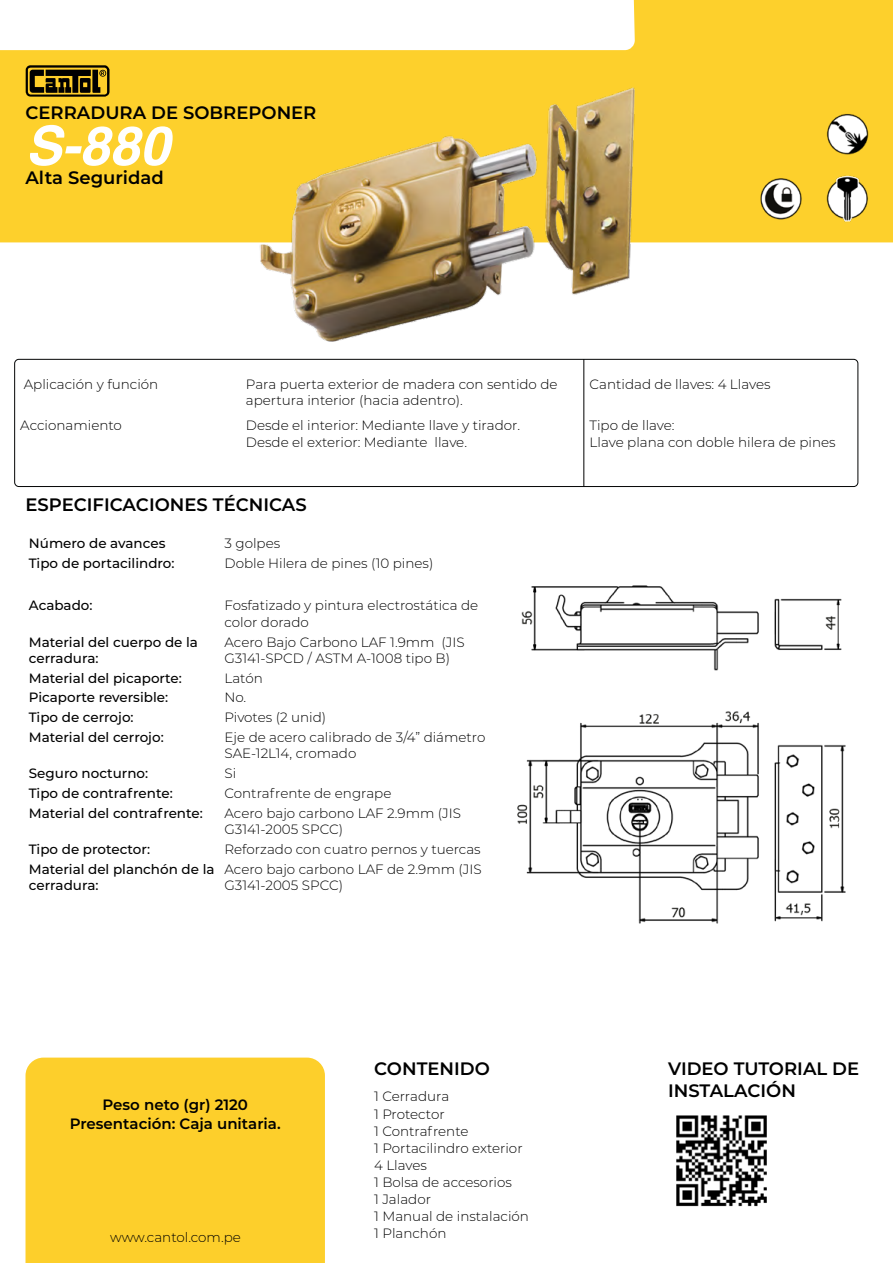
<style>
.page{position:relative;width:893px;height:1263px;background:#fff}
.page>*{position:absolute;margin:0;border:0;box-sizing:border-box;transform-origin:0 0}
.Texto_grande{font:italic 700 54px "Helvetica";color:#fff}
.t1{font:600 18px/21.6px "Montserrat";color:#000}
.t2{font:600 15px "Montserrat";color:#000}
.t3{font:300 13.5px/16.2px "Montserrat";color:#000}
.t4{font:500 13.5px/16.2px "Montserrat";color:#000}
</style>
<div class="page">
<svg style="left:0;top:0;width:893px;height:242px;fill:#fdd02c"></svg>
<svg style="left:26px;top:65px;width:84px;height:32px;background:#604d10"></svg>
<img style="left:676px;top:1115px;width:91px;height:92px">
<div style="left:26px;top:1057px;width:299px;height:206px;background:#fdcf2b"></div>
<img style="left:517px;top:585px;width:329px;height:339px">
<div style="left:14px;top:359px;width:844px;height:128px;border:1px solid #030404;border-radius:4px"></div>
<img style="left:822px;top:102px;width:50px;height:130px">
<img style="left:755px;top:167px;width:51px;height:65px">
<hr style="left:583px;top:359px;width:1px;height:128px;background:#000">
<img style="left:258px;top:85px;width:398px;height:257px">
<p class="t1" style="left:26px;top:101px;width:292px">CERRADURA DE SOBREPONER</p>
<p class="Texto_grande" style="left:26px;top:113px;width:146px">S-880</p>
<p class="t1" style="left:26px;top:166px;width:140px">Alta Seguridad</p>
<p class="t3" style="left:24px;top:376px;width:136px">Aplicación y función</p>
<p class="t3" style="left:246px;top:376px;width:313px">Para puerta exterior de madera con sentido de apertura interior (hacia adentro).</p>
<p class="t3" style="left:590px;top:376px;width:182px">Cantidad de llaves: 4 Llaves</p>
<p class="t3" style="left:20px;top:417px;width:103px">Accionamiento</p>
<p class="t3" style="left:246px;top:417px;width:276px">Desde el interior: Mediante llave y tirador.</p>
<p class="t3" style="left:246px;top:433px;width:223px">Desde el exterior: Mediante llave.</p>
<p class="t3" style="left:590px;top:417px;width:86px">Tipo de llave:</p>
<p class="t3" style="left:590px;top:433px;width:248px">Llave plana con doble hilera de pines</p>
<p class="t1" style="left:26px;top:493px;width:283px">ESPECIFICACIONES TÉCNICAS</p>
<p class="t4" style="left:29px;top:535px;width:138px">Número de avances</p>
<p class="t3" style="left:225px;top:535px;width:57px">3 golpes</p>
<p class="t4" style="left:29px;top:554px;width:147px">Tipo de portacilindro:</p>
<p class="t3" style="left:225px;top:555px;width:210px">Doble Hilera de pines (10 pines)</p>
<p class="t4" style="left:29px;top:597px;width:65px">Acabado:</p>
<p class="t3" style="left:225px;top:597px;width:255px">Fosfatizado y pintura electrostática de color dorado</p>
<p class="t4" style="left:29px;top:633px;width:171px">Material del cuerpo de la cerradura:</p>
<p class="t3" style="left:225px;top:633px;width:242px">Acero Bajo Carbono LAF 1.9mm (JIS<br>G3141-SPCD / ASTM A-1008 tipo B)</p>
<p class="t4" style="left:29px;top:669px;width:155px">Material del picaporte:</p>
<p class="t3" style="left:225px;top:669px;width:40px">Latón</p>
<p class="t4" style="left:29px;top:689px;width:141px">Picaporte reversible:</p>
<p class="t3" style="left:225px;top:689px;width:23px">No.</p>
<p class="t4" style="left:29px;top:709px;width:106px">Tipo de cerrojo:</p>
<p class="t3" style="left:225px;top:709px;width:103px">Pivotes (2 unid)</p>
<p class="t4" style="left:29px;top:729px;width:136px">Material del cerrojo:</p>
<p class="t3" style="left:225px;top:729px;width:262px">Eje de acero calibrado de 3/4” diámetro<br>SAE-12L14, cromado</p>
<p class="t4" style="left:29px;top:765px;width:121px">Seguro nocturno:</p>
<p class="t3" style="left:225px;top:765px;width:13px">Si</p>
<p class="t4" style="left:29px;top:785px;width:145px">Tipo de contrafrente:</p>
<p class="t3" style="left:225px;top:785px;width:168px">Contrafrente de engrape</p>
<p class="t4" style="left:29px;top:804px;width:175px">Material del contrafrente:</p>
<p class="t3" style="left:225px;top:805px;width:238px">Acero bajo carbono LAF 2.9mm (JIS<br>G3141-2005 SPCC)</p>
<p class="t4" style="left:29px;top:841px;width:123px">Tipo de protector:</p>
<p class="t3" style="left:225px;top:841px;width:258px">Reforzado con cuatro pernos y tuercas</p>
<p class="t4" style="left:29px;top:860px;width:187px">Material del planchón de la cerradura:</p>
<p class="t3" style="left:225px;top:861px;width:259px">Acero bajo carbono LAF de 2.9mm (JIS<br>G3141-2005 SPCC)</p>
<p class="t2" style="left:102px;top:1094px;width:147px">Peso neto (gr) 2120</p>
<p class="t2" style="left:70px;top:1113px;width:213px">Presentación: Caja unitaria.</p>
<p class="t3" style="left:110px;top:1228px;width:132px">www.cantol.com.pe</p>
<p class="t1" style="left:374px;top:1057px;width:117px">CONTENIDO</p>
<p class="t1" style="left:668px;top:1057px;width:193px">VIDEO TUTORIAL DE<br>INSTALACIÓN</p>
<p class="t3" style="left:374px;top:1088px;width:77px">1 Cerradura</p>
<p class="t3" style="left:374px;top:1105px;width:72px">1 Protector</p>
<p class="t3" style="left:374px;top:1122px;width:96px">1 Contrafrente</p>
<p class="t3" style="left:374px;top:1139px;width:150px">1 Portacilindro exterior</p>
<p class="t3" style="left:374px;top:1173px;width:139px">1 Bolsa de accesorios</p>
<p class="t3" style="left:374px;top:1156px;width:54px">4 Llaves</p>
<p class="t3" style="left:374px;top:1190px;width:58px">1 Jalador</p>
<p class="t3" style="left:374px;top:1207px;width:156px">1 Manual de instalación</p>
<p class="t3" style="left:374px;top:1224px;width:74px">1 Planchón</p>
</div>
